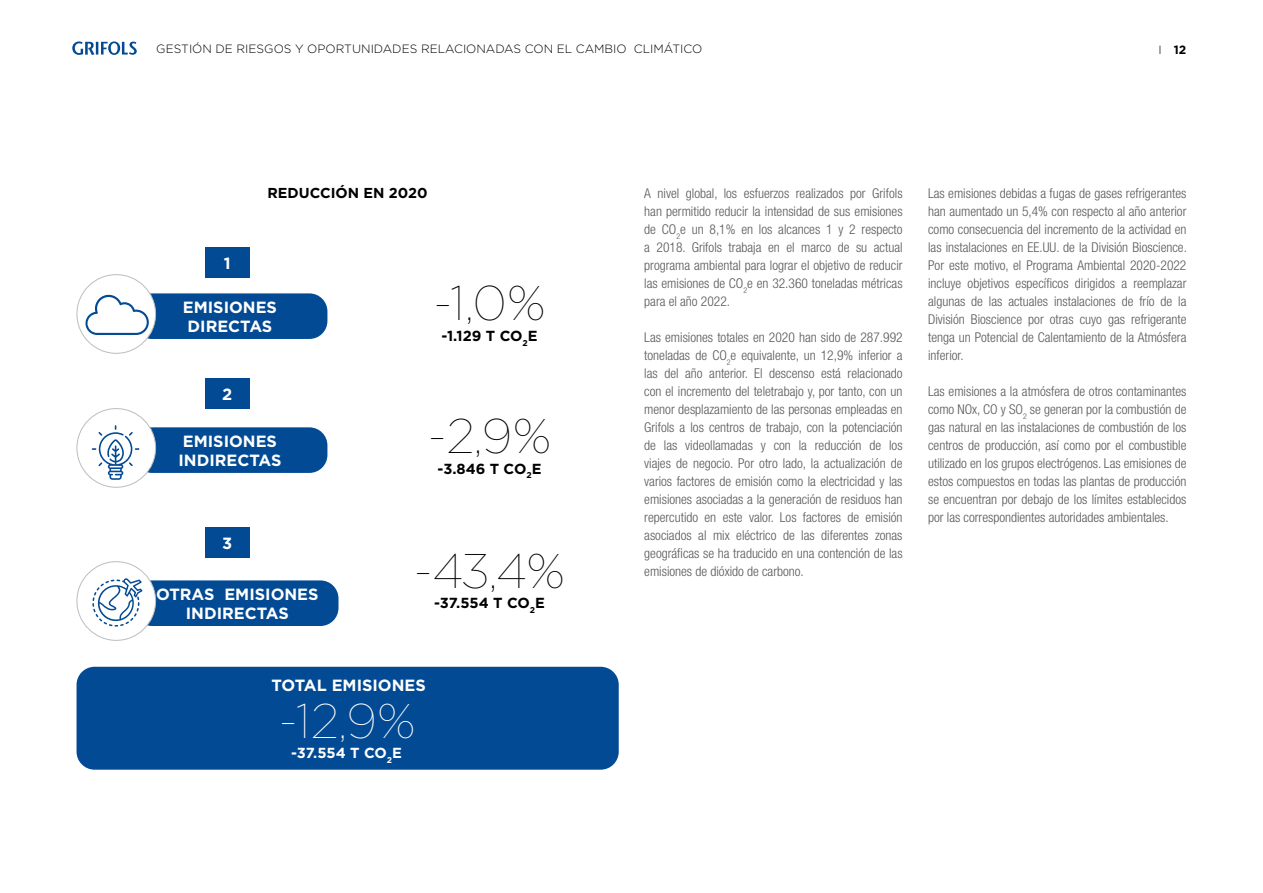
<style>
.page{position:relative;width:1263px;height:893px;background:#fff}
.page>*{position:absolute;margin:0;border:0;box-sizing:border-box;transform-origin:0 0}
.t1{font:100 48.6px "Gotham";color:#000}
.t2{font:100 48.6px "Gotham";color:#fff}
.t3{font:700 16.2px/19.5px "Gotham";color:#fff}
.t4{font:700 14.55px "Gotham";color:#000}
.t5{font:700 14.55px "Gotham";letter-spacing:-.01em;color:#fff}
.t6{font:700 14.4px "Gotham";color:#000}
.t7{font:300 condensed 13.5px/18px "Helvetica Neue LT Pro";color:#58585a;text-align:justify}
.t8{font:300 12px "Gotham";color:#000}
.t9{font:700 12px "Gotham";color:#000}
.s1{font-weight:300}
</style>
<div class="page">
<svg style="left:72px;top:41px;width:65px;height:14px"></svg>
<div style="left:134px;top:293px;width:193px;height:46px;background:#024a93;border-radius:18px"></div>
<div style="left:77px;top:275px;width:79px;height:78px;background:#fff;border-radius:50%"></div>
<div style="left:77px;top:274px;width:79px;height:80px;border:1px solid #bbbdbe;border-radius:50%"></div>
<div style="left:134px;top:427px;width:193px;height:46px;background:#024a93;border-radius:18px"></div>
<div style="left:77px;top:409px;width:79px;height:78px;background:#fff;border-radius:50%"></div>
<div style="left:77px;top:408px;width:79px;height:80px;border:1px solid #bbbdbe;border-radius:50%"></div>
<div style="left:134px;top:580px;width:204px;height:46px;background:#024a93;border-radius:18px"></div>
<div style="left:77px;top:562px;width:79px;height:78px;background:#fff;border-radius:50%"></div>
<div style="left:77px;top:561px;width:79px;height:80px;border:1px solid #bbbdbe;border-radius:50%"></div>
<svg style="left:92px;top:425px;width:47px;height:55px"></svg>
<svg style="left:85px;top:294px;width:64px;height:41px"></svg>
<div style="left:205px;top:527px;width:44px;height:31px;background:#024a93"></div>
<div style="left:205px;top:378px;width:44px;height:31px;background:#024a93"></div>
<div style="left:205px;top:247px;width:44px;height:30px;background:#024a93"></div>
<svg style="left:92px;top:578px;width:51px;height:49px"></svg>
<div style="left:77px;top:667px;width:542px;height:103px;background:#024a93;border-radius:18px"></div>
<p class="t8" style="left:156px;top:42px;width:547px">GESTIÓN DE RIESGOS Y OPORTUNIDADES RELACIONADAS CON EL CAMBIO CLIMÁTICO</p>
<p class="t9" style="left:1158px;top:42px;width:29px"><span class="s1">I</span> 12</p>
<p class="t6" style="left:268px;top:183px;width:162px">REDUCCIÓN EN 2020</p>
<p class="t3" style="left:224px;top:253px;width:8px">1</p>
<p class="t3" style="left:183px;top:297px;width:96px">EMISIONES<br>DIRECTAS</p>
<p class="t3" style="left:222px;top:385px;width:12px">2</p>
<h1 class="t1" style="left:433px;top:273px;width:114px">-1,0%</h1>
<p class="t4" style="left:441px;top:326px;width:98px">-1.129 T CO<sub>2</sub>E</p>
<p class="t3" style="left:178px;top:431px;width:105px">EMISIONES<br>INDIRECTAS</p>
<p class="t3" style="left:222px;top:534px;width:12px">3</p>
<p class="t3" style="left:156px;top:584px;width:164px;text-align:center">OTRAS EMISIONES<br>INDIRECTAS</p>
<h1 class="t1" style="left:428px;top:406px;width:125px">-2,9%</h1>
<p class="t4" style="left:437px;top:459px;width:106px">-3.846 T CO<sub>2</sub>E</p>
<h1 class="t1" style="left:414px;top:540px;width:153px">-43,4%</h1>
<p class="t4" style="left:434px;top:593px;width:112px">-37.554 T CO<sub>2</sub>E</p>
<p class="t3" style="left:272px;top:676px;width:156px">TOTAL EMISIONES</p>
<h1 class="t2" style="left:279px;top:690px;width:138px">-12,9%</h1>
<p class="t5" style="left:291px;top:743px;width:112px">-37.554 T CO<sub>2</sub>E</p>
<p class="t7" style="left:644px;top:184px;width:260px">A nivel global, los esfuerzos realizados por Grifols han permitido reducir la intensidad de sus emisiones de CO<sub>2</sub>e un 8,1% en los alcances 1 y 2 respecto a 2018. Grifols trabaja en el marco de su actual programa ambiental para lograr el objetivo de reducir las emisiones de CO<sub>2</sub>e en 32.360 toneladas métricas para el año 2022.</p>
<p class="t7" style="left:644px;top:328px;width:260px">Las emisiones totales en 2020 han sido de 287.992 toneladas de CO<sub>2</sub>e equivalente, un 12,9% inferior a las del año anterior. El descenso está relacionado con el incremento del teletrabajo y, por tanto, con un menor desplazamiento de las personas empleadas en Grifols a los centros de trabajo, con la potenciación de las videollamadas y con la reducción de los viajes de negocio. Por otro lado, la actualización de varios factores de emisión como la electricidad y las emisiones asociadas a la generación de residuos han repercutido en este valor. Los factores de emisión asociados al mix eléctrico de las diferentes zonas geográficas se ha traducido en una contención de las emisiones de dióxido de carbono.</p>
<p class="t7" style="left:928px;top:184px;width:260px">Las emisiones debidas a fugas de gases refrigerantes han aumentado un 5,4% con respecto al año anterior como consecuencia del incremento de la actividad en las instalaciones en EE.UU. de la División Bioscience.<br>Por este motivo, el Programa Ambiental 2020-2022 incluye objetivos específicos dirigidos a reemplazar algunas de las actuales instalaciones de frío de la División Bioscience por otras cuyo gas refrigerante tenga un Potencial de Calentamiento de la Atmósfera inferior.</p>
<p class="t7" style="left:928px;top:382px;width:260px">Las emisiones a la atmósfera de otros contaminantes como NOx, CO y SO<sub>2</sub> se generan por la combustión de gas natural en las instalaciones de combustión de los centros de producción, así como por el combustible utilizado en los grupos electrógenos. Las emisiones de estos compuestos en todas las plantas de producción se encuentran por debajo de los límites establecidos por las correspondientes autoridades ambientales.</p>
</div>
